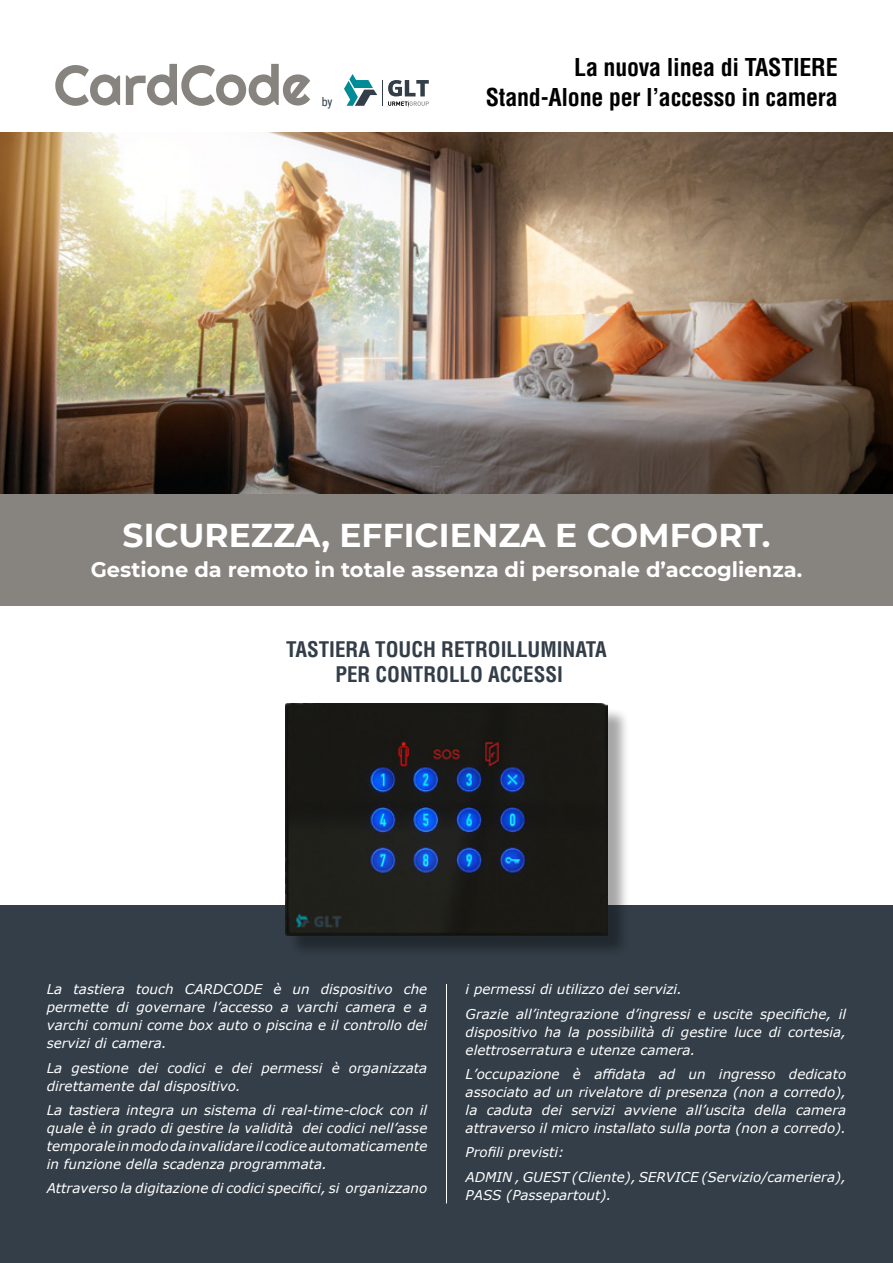
<style>
.page{position:relative;width:893px;height:1263px;background:#fff}
.page>*{position:absolute;margin:0;border:0;box-sizing:border-box;transform-origin:0 0}
.t1{font:700 33px "Montserrat";color:#fff}
.t2{font:700 condensed 24px/30px "Helvetica LT Std";letter-spacing:-.01em;color:#000;text-align:right}
.t3{font:700 21px "Montserrat";color:#fff}
.t4{font:700 condensed 21px/25.2px "Helvetica LT Std";color:#333e48;text-align:center}
.t5{font:italic 13.5px/18px "Verdana";color:#fff}
.t6{font:12px "Roboto Condensed";color:#333e48}
</style>
<div class="page">
<div style="left:0;top:906px;width:893px;height:357px;background:#333e48"></div>
<div style="left:0;top:493px;width:893px;height:113px;background:#87837f"></div>
<img style="left:0;top:133px;width:893px;height:360px">
<div style="left:289px;top:707px;width:340px;height:251px;background:#000;opacity:.35"></div>
<img style="left:285px;top:704px;width:323px;height:231px">
<hr style="left:446px;top:984px;width:1px;height:219px;background:#fff">
<svg style="left:344px;top:74px;width:85px;height:34px"></svg>
<svg style="left:55px;top:65px;width:65px;height:41px"></svg>
<svg style="left:126px;top:64px;width:184px;height:42px"></svg>
<p class="t6" style="left:322px;top:93px;width:12px">by</p>
<h2 class="t2" style="left:486px;top:52px;width:353px">La nuova linea di TASTIERE<br>Stand-Alone per l’accesso in camera</h2>
<h1 class="t1" style="left:123px;top:511px;width:649px">SICUREZZA, EFFICIENZA E COMFORT.</h1>
<h3 class="t3" style="left:91px;top:554px;width:713px">Gestione da remoto in totale assenza di personale d’accoglienza.</h3>
<h3 class="t4" style="left:286px;top:637px;width:322px">TASTIERA TOUCH RETROILLUMINATA<br>PER CONTROLLO ACCESSI</h3>
<p class="t5" style="left:47px;top:980px;width:382px;text-align:justify">La tastiera touch CARDCODE è un dispositivo che permette di governare l’accesso a varchi camera e a varchi comuni come box auto o piscina e il controllo dei servizi di camera.</p>
<p class="t5" style="left:47px;top:1059px;width:382px">La gestione dei codici e dei permessi è organizzata direttamente dal dispositivo.</p>
<p class="t5" style="left:47px;top:1101px;width:382px;text-align:justify">La tastiera integra un sistema di real-time-clock con il quale è in grado di gestire la validità dei codici nell’asse temporale in modo da invalidare il codice automaticamente in funzione della scadenza programmata.</p>
<p class="t5" style="left:47px;top:1179px;width:382px">Attraverso la digitazione di codici specifici, si organizzano</p>
<p class="t5" style="left:466px;top:977px;width:382px;line-height:24.5px">i permessi di utilizzo dei servizi.<br>Grazie all’integrazione d’ingressi e uscite specifiche, il</p>
<p class="t5" style="left:466px;top:1023px;width:382px">dispositivo ha la possibilità di gestire luce di cortesia, elettroserratura e utenze camera.</p>
<p class="t5" style="left:466px;top:1065px;width:382px;text-align:justify">L’occupazione è affidata ad un ingresso dedicato associato ad un rivelatore di presenza (non a corredo), la caduta dei servizi avviene all’uscita della camera attraverso il micro installato sulla porta (non a corredo).</p>
<p class="t5" style="left:466px;top:1140px;width:382px;line-height:24.5px">Profili previsti:<br>ADMIN , GUEST (Cliente), SERVICE (Servizio/cameriera),</p>
<p class="t5" style="left:466px;top:1186px;width:147px">PASS (Passepartout).</p>
</div>
